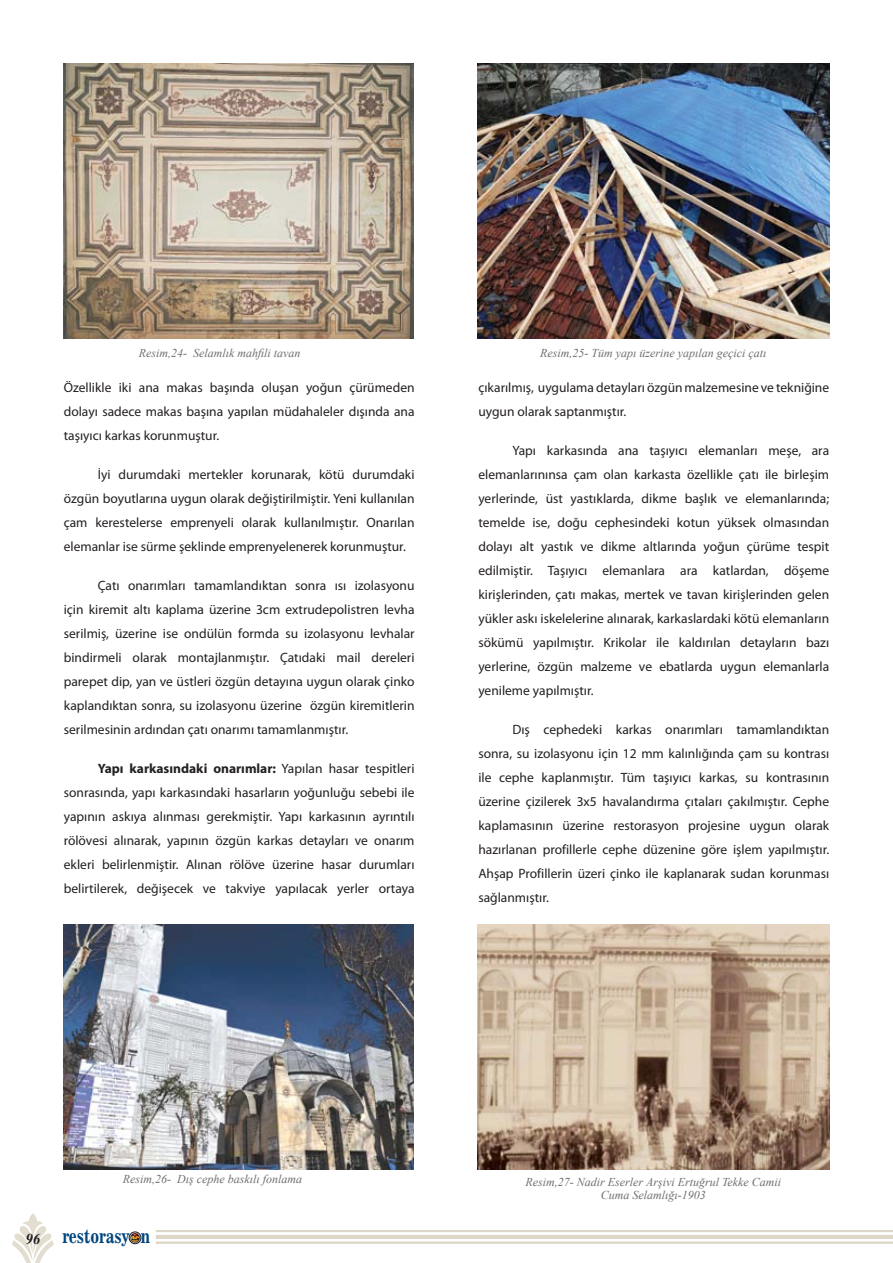
<style>
.page{position:relative;width:893px;height:1263px;background:#fff}
.page>*{position:absolute;margin:0;border:0;box-sizing:border-box;transform-origin:0 0}
.t1{font:17.7px "News 701 BT Bold A";color:#00467f;scale:.8 1}
.t2{font:13.5px/24px "Myriad Pro";color:#231f20;text-align:justify}
.t3{font:italic 12px/13.5px "Times New Roman";color:#6d6e71;text-align:center}
.s1{font-weight:700}
.s2{font-family:"Times New Roman";font-weight:700;font-style:italic;font-size:15px;color:#231f20}
</style>
<div class="page">
<svg style="left:12px;top:1213px;width:42px;height:50px"></svg>
<div style="left:129px;top:1232px;width:12px;height:12px;border:1px solid #231f20;border-radius:50%"></div>
<svg style="left:129px;top:1232px;width:12px;height:11px"></svg>
<hr style="left:156px;top:1242px;width:737px;height:1px;background:#ded7c7">
<hr style="left:156px;top:1235px;width:737px;height:4px;background:#ded7c7">
<hr style="left:156px;top:1230px;width:737px;height:2px;background:#ded7c7">
<img style="left:64px;top:64px;width:350px;height:274px">
<img style="left:478px;top:64px;width:351px;height:274px">
<img style="left:64px;top:925px;width:350px;height:244px">
<img style="left:478px;top:925px;width:351px;height:244px">
<p class="t3" style="left:139px;top:346px;width:163px">Resim,24- Selamlık mahfili tavan</p>
<p class="t3" style="left:540px;top:346px;width:228px">Resim,25- Tüm yapı üzerine yapılan geçici çatı</p>
<p class="t2" style="left:64px;top:375px;width:352px">Özellikle iki ana makas başında oluşan yoğun çürümeden dolayı sadece makas başına yapılan müdahaleler dışında ana taşıyıcı karkas korunmuştur.</p>
<p class="t2" style="left:64px;top:462px;width:352px;text-indent:34px">İyi durumdaki mertekler korunarak, kötü durumdaki özgün boyutlarına uygun olarak değiştirilmiştir. Yeni kullanılan çam kerestelerse emprenyeli olarak kullanılmıştır. Onarılan elemanlar ise sürme şeklinde emprenyelenerek korunmuştur.</p>
<p class="t2" style="left:64px;top:573px;width:352px;text-indent:34px">Çatı onarımları tamamlandıktan sonra ısı izolasyonu için kiremit altı kaplama üzerine 3cm extrudepolistren levha serilmiş, üzerine ise ondülün formda su izolasyonu levhalar bindirmeli olarak montajlanmıştır. Çatıdaki mail dereleri parepet dip, yan ve üstleri özgün detayına uygun olarak çinko kaplandıktan sonra, su izolasyonu üzerine özgün kiremitlerin serilmesinin ardından çatı onarımı tamamlanmıştır.</p>
<p class="t2" style="left:64px;top:756px;width:352px;text-indent:34px"><span class="s1">Yapı karkasındaki onarımlar:</span> Yapılan hasar tespitleri sonrasında, yapı karkasındaki hasarların yoğunluğu sebebi ile yapının askıya alınması gerekmiştir. Yapı karkasının ayrıntılı rölövesi alınarak, yapının özgün karkas detayları ve onarım ekleri belirlenmiştir. Alınan rölöve üzerine hasar durumları belirtilerek, değişecek ve takviye yapılacak yerler ortaya</p>
<p class="t2" style="left:478px;top:375px;width:352px">çıkarılmış, uygulama detayları özgün malzemesine ve tekniğine uygun olarak saptanmıştır.</p>
<p class="t2" style="left:478px;top:438px;width:352px;text-indent:34px">Yapı karkasında ana taşıyıcı elemanları meşe, ara elemanlarınınsa çam olan karkasta özellikle çatı ile birleşim yerlerinde, üst yastıklarda, dikme başlık ve elemanlarında; temelde ise, doğu cephesindeki kotun yüksek olmasından dolayı alt yastık ve dikme altlarında yoğun çürüme tespit edilmiştir. Taşıyıcı elemanlara ara katlardan, döşeme kirişlerinden, çatı makas, mertek ve tavan kirişlerinden gelen yükler askı iskelelerine alınarak, karkaslardaki kötü elemanların sökümü yapılmıştır. Krikolar ile kaldırılan detayların bazı yerlerine, özgün malzeme ve ebatlarda uygun elemanlarla yenileme yapılmıştır.</p>
<p class="t2" style="left:478px;top:717px;width:352px;text-indent:34px">Dış cephedeki karkas onarımları tamamlandıktan sonra, su izolasyonu için 12 mm kalınlığında çam su kontrası ile cephe kaplanmıştır. Tüm taşıyıcı karkas, su kontrasının üzerine çizilerek 3x5 havalandırma çıtaları çakılmıştır. Cephe kaplamasının üzerine restorasyon projesine uygun olarak hazırlanan profillerle cephe düzenine göre işlem yapılmıştır.<br>Ahşap Profillerin üzeri çinko ile kaplanarak sudan korunması sağlanmıştır.</p>
<p class="t3" style="left:123px;top:1171px;width:181px">Resim,26- Dış cephe baskılı fonlama</p>
<h1 class="t1" style="left:25px;top:1225px;width:157px"><span class="s2">96</span> restorasy n</h1>
<p class="t3" style="left:526px;top:1175px;width:257px">Resim,27- Nadir Eserler Arşivi Ertuğrul Tekke Camii<br>Cuma Selamlığı-1903</p>
</div>
